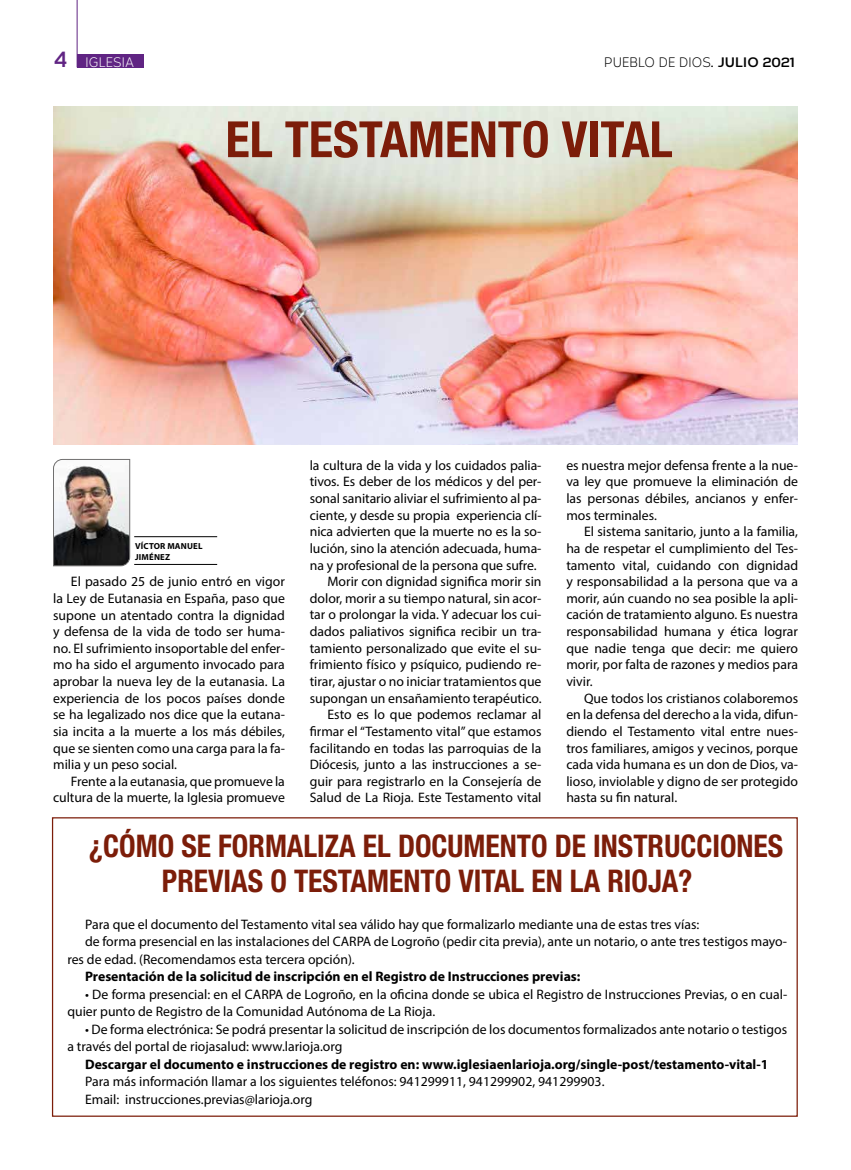
<style>
.page{position:relative;width:851px;height:1170px;background:#fff}
.page>*{position:absolute;margin:0;border:0;box-sizing:border-box;transform-origin:0 0}
.t1{font:700 condensed 50px "Helvetica Neue LT Std";color:#7c1d09}
.t2{font:700 condensed 31.25px/35px "Helvetica Neue LT Std";color:#7c1d09;text-align:center;scale:.95 1}
.t3{font:700 22.5px "Corbert";color:#602483;scale:.9 1}
.t4{font:13.75px/16.6px "Myriad Pro";color:#000;text-align:justify}
.t5{font:700 13.75px "Myriad Pro";color:#000}
.t6{font:13.75px "Corbert";letter-spacing:.01em;color:#000;scale:.9 1}
.t7{font:13.75px "Corbert";letter-spacing:.01em;color:#fff;scale:.9 1}
.t8{font:700 8.75px/10.5px "Myriad Pro";letter-spacing:.02em;color:#000}
.s1{font-weight:700}
</style>
<div class="page">
<img style="left:53px;top:106px;width:744px;height:339px">
<div style="left:77px;top:54px;width:67px;height:13px;background:#602483"></div>
<hr style="left:77px;top:0;width:1px;height:67px;background:#602483">
<div style="left:52px;top:817px;width:745px;height:299px;background:#fff;border:1px solid #7c1d09"></div>
<img style="left:53px;top:459px;width:77px;height:107px">
<hr style="left:134px;top:564px;width:83px;height:1px;background:#000">
<hr style="left:134px;top:536px;width:83px;height:1px;background:#000">
<h3 class="t3" style="left:54px;top:41px;width:16px">4</h3>
<p class="t7" style="left:85px;top:52px;width:56px">IGLESIA</p>
<p class="t6" style="left:604px;top:52px;width:213px">PUEBLO DE DIOS<span class="s1">. JULIO 2021</span></p>
<h1 class="t1" style="left:225px;top:109px;width:448px">EL TESTAMENTO VITAL</h1>
<p class="t8" style="left:135px;top:541px;width:69px">VÍCTOR MANUEL<br>JIMÉNEZ</p>
<p class="t4" style="left:53px;top:573px;width:233px;text-indent:18px">El pasado 25 de junio entró en vigor la Ley de Eutanasia en España, paso que supone un atentado contra la dignidad y defensa de la vida de todo ser huma&shy;no. El sufrimiento insoportable del enfer&shy;mo ha sido el argumento invocado para aprobar la nueva ley de la eutanasia. La experiencia de los pocos países donde se ha legalizado nos dice que la eutana&shy;sia incita a la muerte a los más débiles, que se sienten como una carga para la fa&shy;milia y un peso social.</p>
<p class="t4" style="left:53px;top:772px;width:233px;text-align:right">Frente a la eutanasia, que promueve la cultura de la muerte, la Iglesia promueve</p>
<p class="t4" style="left:310px;top:456px;width:233px">la cultura de la vida y los cuidados palia-</p>
<p class="t4" style="left:310px;top:473px;width:233px">tivos. Es deber de los médicos y del per-</p>
<p class="t4" style="left:310px;top:490px;width:233px">sonal sanitario aliviar el sufrimiento al pa-</p>
<p class="t4" style="left:310px;top:506px;width:233px">ciente, y desde su propia experiencia clí-</p>
<p class="t4" style="left:310px;top:523px;width:233px">nica advierten que la muerte no es la so-</p>
<p class="t4" style="left:310px;top:539px;width:233px">lución, sino la atención adecuada, huma-</p>
<p class="t4" style="left:310px;top:556px;width:228px">na y profesional de la persona que sufre.</p>
<p class="t4" style="left:327px;top:573px;width:215px">Morir con dignidad significa morir sin</p>
<p class="t4" style="left:310px;top:589px;width:233px">dolor, morir a su tiempo natural, sin acor-</p>
<p class="t4" style="left:310px;top:606px;width:233px">tar o prolongar la vida. Y adecuar los cui-</p>
<p class="t4" style="left:310px;top:623px;width:233px">dados paliativos significa recibir un tra-</p>
<p class="t4" style="left:310px;top:639px;width:233px">tamiento personalizado que evite el su-</p>
<p class="t4" style="left:310px;top:656px;width:233px">frimiento físico y psíquico, pudiendo re-</p>
<p class="t4" style="left:310px;top:672px;width:233px">tirar, ajustar o no iniciar tratamientos que</p>
<p class="t4" style="left:310px;top:689px;width:233px">supongan un ensañamiento terapéutico.</p>
<p class="t4" style="left:327px;top:706px;width:215px">Esto es lo que podemos reclamar al</p>
<p class="t4" style="left:310px;top:722px;width:233px">firmar el “Testamento vital” que estamos</p>
<p class="t4" style="left:310px;top:739px;width:233px">facilitando en todas las parroquias de la</p>
<p class="t4" style="left:310px;top:756px;width:233px">Diócesis, junto a las instrucciones a se-</p>
<p class="t4" style="left:310px;top:772px;width:233px">guir para registrarlo en la Consejería de</p>
<p class="t4" style="left:310px;top:789px;width:233px">Salud de La Rioja. Este Testamento vital</p>
<p class="t4" style="left:566px;top:456px;width:233px">es nuestra mejor defensa frente a la nue&shy;va ley que promueve la eliminación de las personas débiles, ancianos y enfer&shy;mos terminales.</p>
<p class="t4" style="left:566px;top:523px;width:233px;text-indent:18px">El sistema sanitario, junto a la familia, ha de respetar el cumplimiento del Tes&shy;tamento vital, cuidando con dignidad y responsabilidad a la persona que va a morir, aún cuando no sea posible la apli&shy;cación de tratamiento alguno. Es nuestra responsabilidad humana y ética lograr que nadie tenga que decir: me quiero morir, por falta de razones y medios para vivir.</p>
<p class="t4" style="left:566px;top:689px;width:233px;text-indent:18px">Que todos los cristianos colaboremos en la defensa del derecho a la vida, difun&shy;diendo el Testamento vital entre nues&shy;tros familiares, amigos y vecinos, porque cada vida humana es un don de Dios, va&shy;lioso, inviolable y digno de ser protegido hasta su fin natural.</p>
<h2 class="t2" style="left:89px;top:828px;width:732px">¿CÓMO SE FORMALIZA EL DOCUMENTO DE INSTRUCCIONES<br>PREVIAS O TESTAMENTO VITAL EN LA RIOJA?</h2>
<p class="t4" style="left:85px;top:915px;width:615px">Para que el documento del Testamento vital sea válido hay que formalizarlo mediante una de estas tres vías:</p>
<p class="t4" style="left:85px;top:932px;width:703px">de forma presencial en las instalaciones del CARPA de Logroño (pedir cita previa), ante un notario, o ante tres testigos mayo-</p>
<p class="t4" style="left:67px;top:950px;width:289px">res de edad. (Recomendamos esta tercera opción).</p>
<p class="t5" style="left:85px;top:967px;width:497px">Presentación de la solicitud de inscripción en el Registro de Instrucciones previas:</p>
<p class="t4" style="left:67px;top:984px;width:721px;line-height:17.5px;text-indent:18px">• De forma presencial: en el CARPA de Logroño, en la oficina donde se ubica el Registro de Instrucciones Previas, o en cual&shy;quier punto de Registro de la Comunidad Autónoma de La Rioja.</p>
<p class="t4" style="left:67px;top:1019px;width:721px;line-height:17.5px;text-indent:18px">• De forma electrónica: Se podrá presentar la solicitud de inscripción de los documentos formalizados ante notario o testigos a través del portal de riojasalud: www.larioja.org</p>
<p class="t5" style="left:85px;top:1054px;width:684px">Descargar el documento e instrucciones de registro en: www.iglesiaenlarioja.org/single-post/testamento-vital-1</p>
<p class="t4" style="left:85px;top:1072px;width:521px;line-height:17.5px">Para más información llamar a los siguientes teléfonos: 941299911, 941299902, 941299903.<br>Email: instrucciones.previas@larioja.org</p>
</div>
